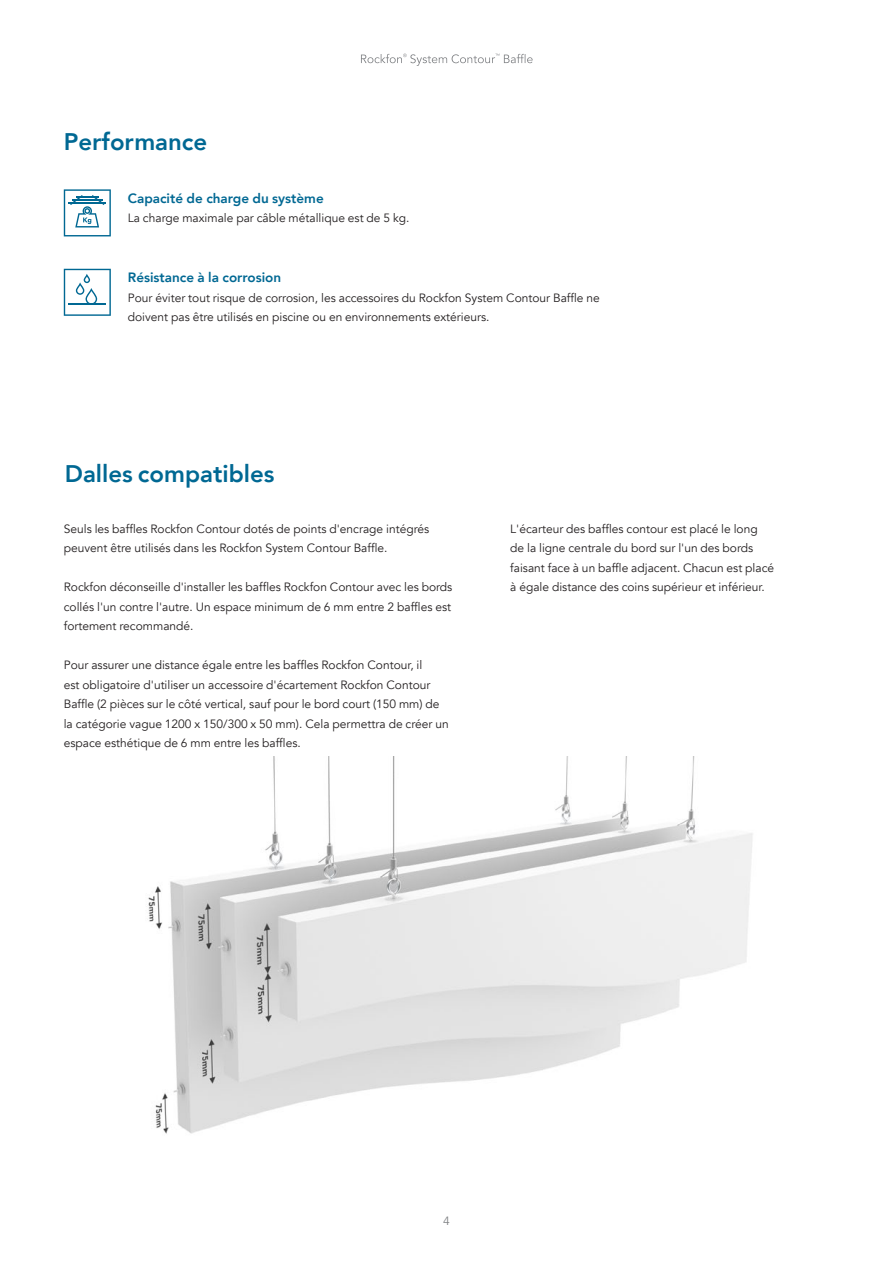
<style>
.page{position:relative;width:893px;height:1263px;background:#fff}
.page>*{position:absolute;margin:0;border:0;box-sizing:border-box;transform-origin:0 0}
.t1{font:800 24px "Avenir";color:#006893}
.t2{font:800 13.5px "Avenir";color:#006893}
.t3{font:12px/19.5px "Avenir";color:#231f20}
.t4{font:12px "Avenir";color:#808285}
</style>
<div class="page">
<svg style="left:361px;top:54px;width:172px;height:12px"></svg>
<svg style="left:64px;top:189px;width:47px;height:47px"></svg>
<img style="left:148px;top:757px;width:605px;height:377px">
<svg style="left:64px;top:269px;width:47px;height:47px"></svg>
<h1 class="t1" style="left:64px;top:123px;width:145px">Performance</h1>
<p class="t2" style="left:128px;top:188px;width:197px">Capacité de charge du système</p>
<p class="t3" style="left:128px;top:209px;width:283px">La charge maximale par câble métallique est de 5 kg.</p>
<p class="t2" style="left:128px;top:267px;width:155px">Résistance à la corrosion</p>
<p class="t3" style="left:128px;top:288px;width:473px">Pour éviter tout risque de corrosion, les accessoires du Rockfon System Contour Baffle ne doivent pas être utilisés en piscine ou en environnements extérieurs.</p>
<h1 class="t1" style="left:65px;top:455px;width:211px">Dalles compatibles</h1>
<p class="t3" style="left:64px;top:519px;width:367px">Seuls les baffles Rockfon Contour dotés de points d'encrage intégrés peuvent être utilisés dans les Rockfon System Contour Baffle.</p>
<p class="t3" style="left:64px;top:578px;width:390px;text-align:justify">Rockfon déconseille d'installer les baffles Rockfon Contour avec les bords collés l'un contre l'autre. Un espace minimum de 6 mm entre 2 baffles est fortement recommandé.</p>
<p class="t3" style="left:64px;top:656px;width:386px">Pour assurer une distance égale entre les baffles Rockfon Contour, il<br>est obligatoire d'utiliser un accessoire d'écartement Rockfon Contour Baffle (2 pièces sur le côté vertical, sauf pour le bord court (150 mm) de la catégorie vague 1200 x 150/300 x 50 mm). Cela permettra de créer un espace esthétique de 6 mm entre les baffles.</p>
<p class="t3" style="left:510px;top:519px;width:265px">L'écarteur des baffles contour est placé le long de la ligne centrale du bord sur l'un des bords faisant face à un baffle adjacent. Chacun est placé à égale distance des coins supérieur et inférieur.</p>
<p class="t4" style="left:443px;top:1213px;width:8px">4</p>
</div>
